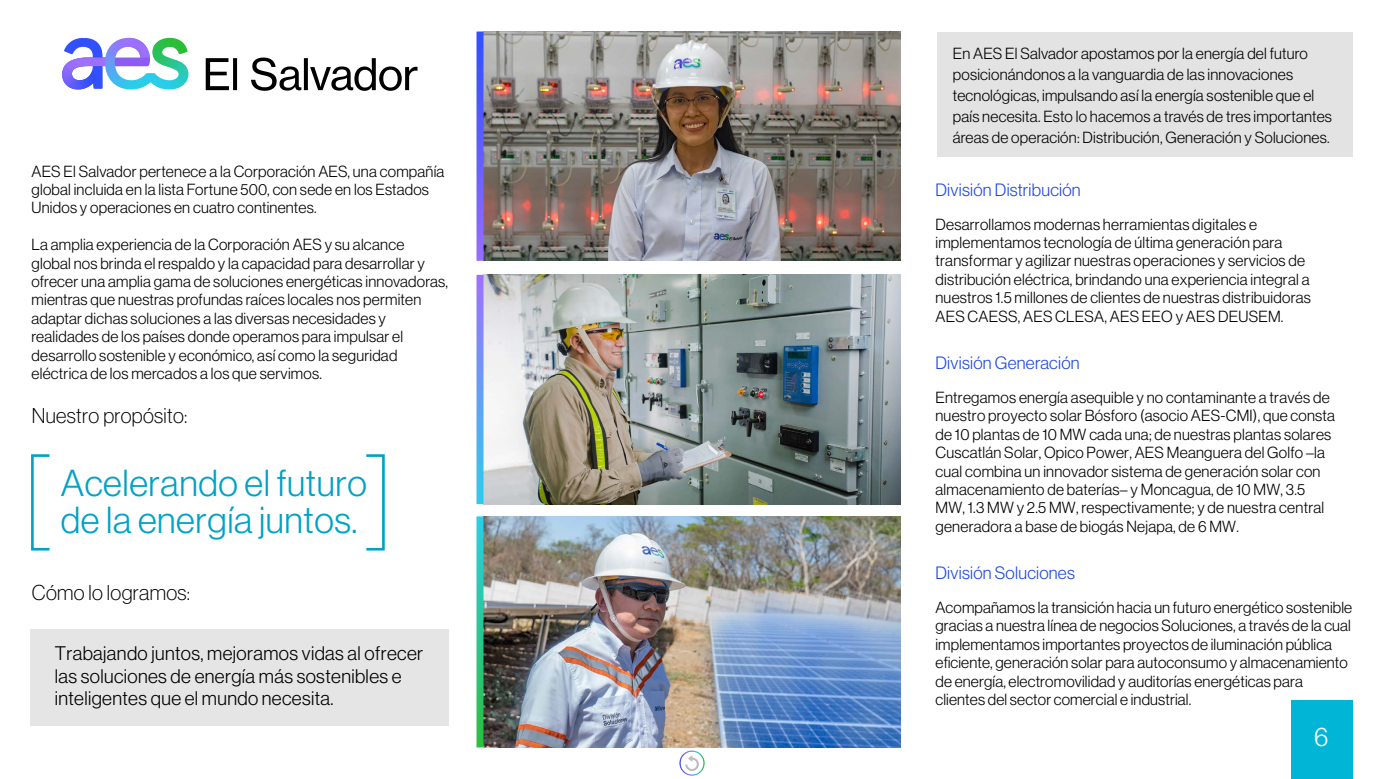
<style>
.page{position:relative;width:1384px;height:779px;background:#fff}
.page>*{position:absolute;margin:0;border:0;box-sizing:border-box;transform-origin:0 0}
.t1{font:36.75px/36.8px "N Haas Grotesk DS Pro 45 Lt";letter-spacing:.015em;color:#00a2c7}
.t2{font:26.25px "N Haas Grotesk DS Pro 45 Lt";color:#fff}
.t3{font:21px "N Haas Grotesk DS Pro 35 X Lt";letter-spacing:.015em;color:#000}
.t4{font:19.25px/22.8px "N Haas Grotesk DS Pro 45 Lt";letter-spacing:.02em;color:#000}
.t5{font:17.5px "N Haas Grotesk DS Pro 45 Lt";letter-spacing:.015em;color:#214ade}
.t6{font:15.75px/18.4px "N Haas Grotesk DS Pro 45 Lt";letter-spacing:.015em;color:#000}
</style>
<div class="page">
<img style="left:676px;top:747px;width:31px;height:29px">
<div style="left:1291px;top:700px;width:61px;height:79px;background:#00b5d5"></div>
<div style="left:30px;top:629px;width:418px;height:96px;background:#e5e5e5"></div>
<div style="left:937px;top:32px;width:415px;height:125px;background:#e3e3e3"></div>
<img style="left:483px;top:516px;width:417px;height:231px">
<img style="left:483px;top:275px;width:417px;height:229px">
<img style="left:483px;top:32px;width:417px;height:229px">
<svg style="left:476px;top:32px;width:7px;height:715px;background:#63a1db"></svg>
<svg style="left:62px;top:38px;width:88px;height:51px"></svg>
<img style="left:114px;top:41px;width:64px;height:39px">
<svg style="left:206px;top:58px;width:211px;height:33px"></svg>
<div style="left:31px;top:454px;width:20px;height:96px;border:3px solid #00a2c7"></div>
<div style="left:365px;top:454px;width:20px;height:96px;border:3px solid #00a2c7"></div>
<p class="t6" style="left:32px;top:162px;width:414px">AES El Salvador pertenece a la Corporación AES, una compañía global incluida en la lista Fortune 500, con sede en los Estados<br>Unidos y operaciones en cuatro continentes.</p>
<p class="t6" style="left:32px;top:235px;width:418px">La amplia experiencia de la Corporación AES y su alcance<br>global nos brinda el respaldo y la capacidad para desarrollar y ofrecer una amplia gama de soluciones energéticas innovadoras, mientras que nuestras profundas raíces locales nos permiten adaptar dichas soluciones a las diversas necesidades y realidades de los países donde operamos para impulsar el desarrollo sostenible y económico, así como la seguridad eléctrica de los mercados a los que servimos.</p>
<h3 class="t3" style="left:32px;top:404px;width:157px">Nuestro propósito:</h3>
<h1 class="t1" style="left:61px;top:465px;width:307px">Acelerando el futuro de la energía juntos.</h1>
<h3 class="t3" style="left:32px;top:581px;width:160px">Cómo lo logramos:</h3>
<p class="t4" style="left:55px;top:642px;width:370px">Trabajando juntos, mejoramos vidas al ofrecer las soluciones de energía más sostenibles e inteligentes que el mundo necesita.</p>
<p class="t6" style="left:952px;top:43px;width:380px;line-height:21px">En AES El Salvador apostamos por la energía del futuro posicionándonos a la vanguardia de las innovaciones tecnológicas, impulsando así la energía sostenible que el país necesita. Esto lo hacemos a través de tres importantes áreas de operación: Distribución, Generación y Soluciones.</p>
<p class="t5" style="left:935px;top:179px;width:147px">División Distribución</p>
<p class="t6" style="left:935px;top:215px;width:377px">Desarrollamos modernas herramientas digitales e implementamos tecnología de última generación para transformar y agilizar nuestras operaciones y servicios de distribución eléctrica, brindando una experiencia integral a nuestros 1.5 millones de clientes de nuestras distribuidoras AES CAESS, AES CLESA, AES EEO y AES DEUSEM.</p>
<p class="t5" style="left:935px;top:353px;width:146px">División Generación</p>
<p class="t6" style="left:935px;top:388px;width:401px">Entregamos energía asequible y no contaminante a través de nuestro proyecto solar Bósforo (asocio AES-CMI), que consta de 10 plantas de 10 MW cada una; de nuestras plantas solares Cuscatlán Solar, Opico Power, AES Meanguera del Golfo –la cual combina un innovador sistema de generación solar con almacenamiento de baterías– y Moncagua, de 10 MW, 3.5<br>MW, 1.3 MW y 2.5 MW, respectivamente; y de nuestra central generadora a base de biogás Nejapa, de 6 MW.</p>
<p class="t5" style="left:935px;top:563px;width:141px">División Soluciones</p>
<p class="t6" style="left:935px;top:598px;width:418px">Acompañamos la transición hacia un futuro energético sostenible gracias a nuestra línea de negocios Soluciones, a través de la cual implementamos importantes proyectos de iluminación pública eficiente, generación solar para autoconsumo y almacenamiento de energía, electromovilidad y auditorías energéticas para clientes del sector comercial e industrial.</p>
<h2 class="t2" style="left:1314px;top:722px;width:16px">6</h2>
</div>
